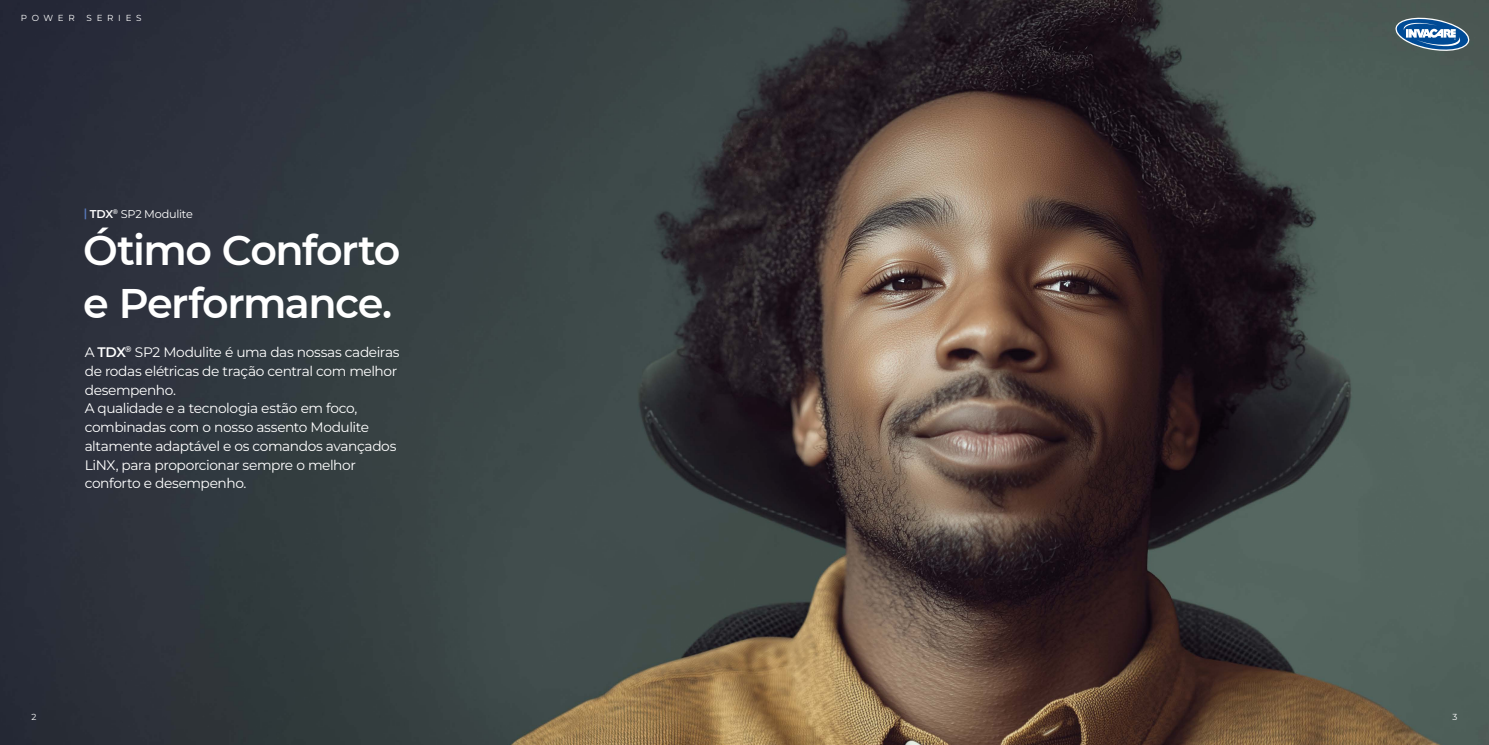
<style>
.page{position:relative;width:1489px;height:745px;background:#fff}
.page>*{position:absolute;margin:0;border:0;box-sizing:border-box;transform-origin:0 0}
.t1{font:600 41.25px/52.1px "Montserrat";letter-spacing:-.035em;color:#fff}
.t2{font:13.75px/18.8px "Montserrat";letter-spacing:-.03em;color:#fff}
.t3{font:11.25px "Montserrat";letter-spacing:-.02em;color:#fff}
.t4{font:8.75px "Montserrat";letter-spacing:.54em;color:#fff}
.s1{font-weight:600;color:#597abc}
.s2{font-weight:600}
</style>
<div class="page">
<img style="left:0;top:0;width:1488px;height:744px">
<svg style="left:1394px;top:15px;width:75px;height:38px;background:#537794"></svg>
<p class="t4" style="left:21px;top:12px;width:56px">POWER</p>
<p class="t4" style="left:87px;top:12px;width:57px">SERIES</p>
<p class="t3" style="left:84px;top:206px;width:111px"><span class="s1">|</span> <span class="s2">TDX</span><sup>®</sup> SP2 Modulite</p>
<h1 class="t1" style="left:83px;top:223px;width:318px">Ótimo Conforto e Performance.</h1>
<p class="t2" style="left:85px;top:342px;width:316px">A <span class="s2">TDX</span><sup>®</sup> SP2 Modulite é uma das nossas cadeiras de rodas elétricas de tração central com melhor desempenho.<br>A qualidade e a tecnologia estão em foco, combinadas com o nosso assento Modulite altamente adaptável e os comandos avançados LiNX, para proporcionar sempre o melhor conforto e desempenho.</p>
<p class="t4" style="left:31px;top:710px;width:6px">2</p>
<p class="t4" style="left:1452px;top:710px;width:6px">3</p>
</div>
